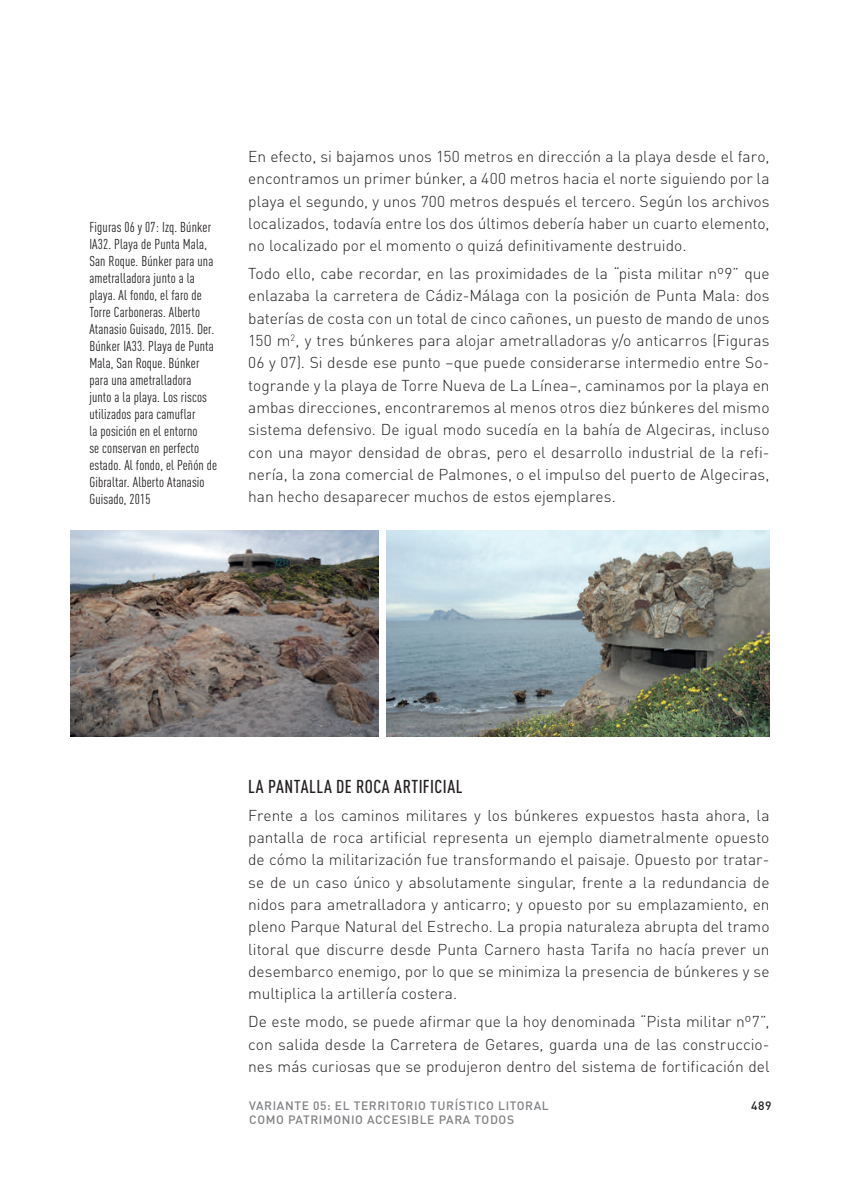
<style>
.page{position:relative;width:844px;height:1191px;background:#fff}
.page>*{position:absolute;margin:0;border:0;box-sizing:border-box;transform-origin:0 0}
.t1{font:500 18.38px "DIN Cond";letter-spacing:.03em;color:#231f20}
.t2{font:300 15.58px/22.4px "DIN";color:#231f20;text-align:justify}
.t3{font:14.17px/17px "DIN Cond";letter-spacing:.01em;color:#231f20}
.t4{font:500 12.08px/14.5px "DIN";letter-spacing:.05em;color:#808285}
.t5{font:500 12.08px "DIN";color:#231f20}
</style>
<div class="page">
<img style="left:71px;top:531px;width:307px;height:205px">
<img style="left:386px;top:531px;width:383px;height:205px">
<p class="t3" style="left:89px;top:218px;width:129px">Figuras 06 y 07: Izq. Búnker<br>IA32. Playa de Punta Mala,<br>San Roque. Búnker para una ametralladora junto a la playa. Al fondo, el faro de<br>Torre Carboneras. Alberto<br>Atanasio Guisado, 2015. Der.<br>Búnker IA33. Playa de Punta<br>Mala, San Roque. Búnker para una ametralladora<br>junto a la playa. Los riscos utilizados para camuflar<br>la posición en el entorno<br>se conservan en perfecto estado. Al fondo, el Peñón de<br>Gibraltar. Alberto Atanasio<br>Guisado, 2015</p>
<p class="t2" style="left:248px;top:145px;width:522px">En efecto, si bajamos unos 150 metros en dirección a la playa desde el faro, encontramos un primer búnker, a 400 metros hacia el norte siguiendo por la playa el segundo, y unos 700 metros después el tercero. Según los archivos localizados, todavía entre los dos últimos debería haber un cuarto elemento, no localizado por el momento o quizá definitivamente destruido.</p>
<p class="t2" style="left:248px;top:262px;width:522px">Todo ello, cabe recordar, en las proximidades de la “pista militar nº9” que enlazaba la carretera de Cádiz-Málaga con la posición de Punta Mala: dos baterías de costa con un total de cinco cañones, un puesto de mando de unos 150 m<sup>2</sup>, y tres búnkeres para alojar ametralladoras y/o anticarros (Figuras 06 y 07). Si desde ese punto –que puede considerarse intermedio entre So&shy;togrande y la playa de Torre Nueva de La Línea–, caminamos por la playa en ambas direcciones, encontraremos al menos otros diez búnkeres del mismo sistema defensivo. De igual modo sucedía en la bahía de Algeciras, incluso con una mayor densidad de obras, pero el desarrollo industrial de la refi&shy;nería, la zona comercial de Palmones, o el impulso del puerto de Algeciras, han hecho desaparecer muchos de estos ejemplares.</p>
<p class="t1" style="left:248px;top:775px;width:216px">LA PANTALLA DE ROCA ARTIFICIAL</p>
<p class="t2" style="left:248px;top:803px;width:522px">Frente a los caminos militares y los búnkeres expuestos hasta ahora, la pantalla de roca artificial representa un ejemplo diametralmente opuesto de cómo la militarización fue transformando el paisaje. Opuesto por tratar&shy;se de un caso único y absolutamente singular, frente a la redundancia de nidos para ametralladora y anticarro; y opuesto por su emplazamiento, en pleno Parque Natural del Estrecho. La propia naturaleza abrupta del tramo litoral que discurre desde Punta Carnero hasta Tarifa no hacía prever un desembarco enemigo, por lo que se minimiza la presencia de búnkeres y se multiplica la artillería costera.</p>
<p class="t2" style="left:248px;top:1010px;width:522px">De este modo, se puede afirmar que la hoy denominada “Pista militar nº7”, con salida desde la Carretera de Getares, guarda una de las construccio&shy;nes más curiosas que se produjeron dentro del sistema de fortificación del</p>
<p class="t4" style="left:249px;top:1097px;width:301px">VARIANTE 05: EL TERRITORIO TURÍSTICO LITORAL<br>COMO PATRIMONIO ACCESIBLE PARA TODOS</p>
<p class="t5" style="left:751px;top:1097px;width:22px">489</p>
</div>
